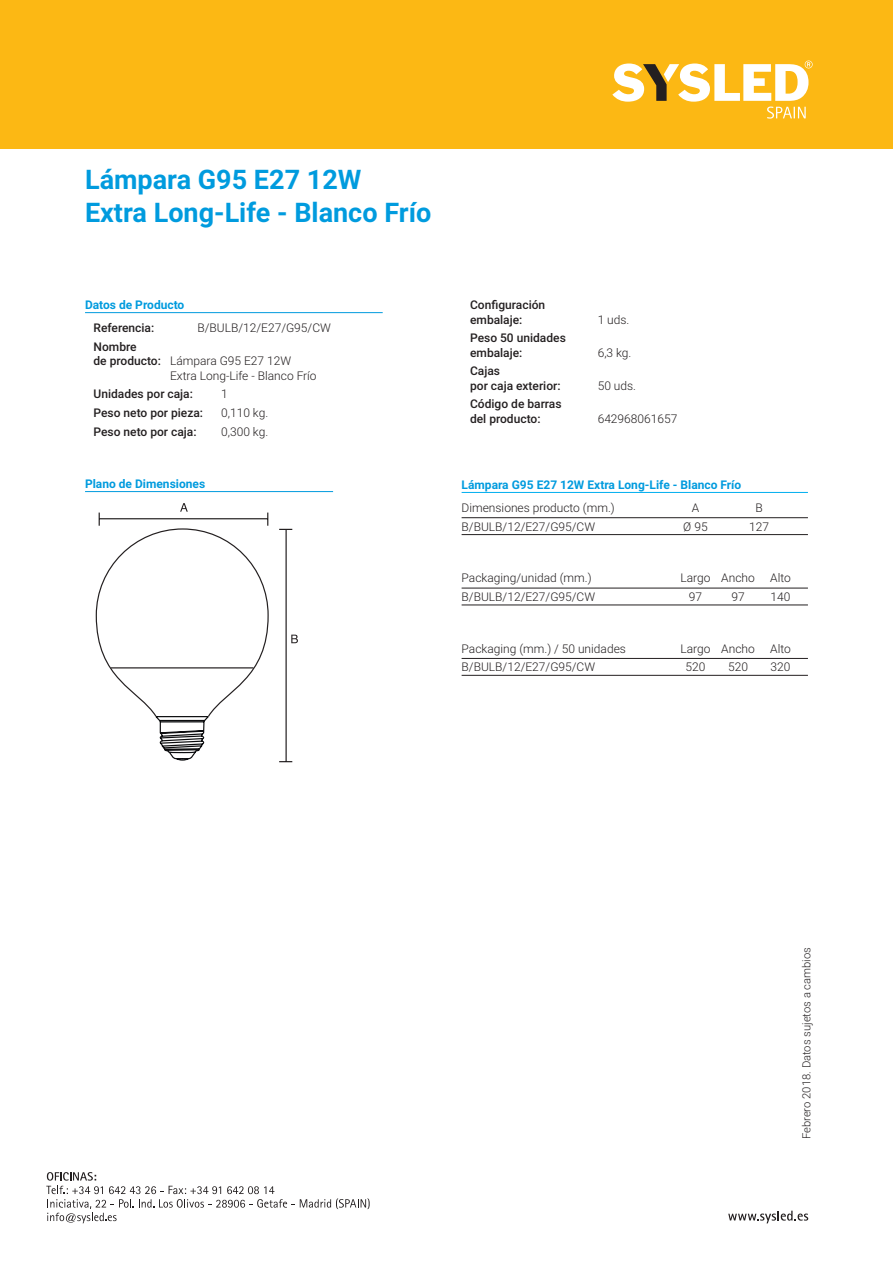
<style>
.page{position:relative;width:893px;height:1263px;background:#fff}
.page>*{position:absolute;margin:0;border:0;box-sizing:border-box;transform-origin:0 0}
.t1{font:700 27px/32.4px "Roboto";color:#009bde}
.t2{font:300 12px "Roboto";color:#231f20}
.t3{font:500 12px/14.4px "Roboto";color:#231f20}
.t4{font:700 12px "Roboto";color:#009bde}
.t5{font:300 11.25px "Roboto";color:#231f20}
.s1{font-weight:500}
</style>
<div class="page">
<div style="left:0;top:0;width:893px;height:149px;background:#fcb814"></div>
<svg style="left:612px;top:61px;width:201px;height:58px"></svg>
<svg style="left:728px;top:1211px;width:80px;height:12px"></svg>
<svg style="left:46px;top:1186px;width:324px;height:37px"></svg>
<svg style="left:47px;top:1172px;width:49px;height:8px"></svg>
<svg style="left:180px;top:503px;width:8px;height:9px"></svg>
<svg style="left:99px;top:513px;width:1px;height:13px"></svg>
<svg style="left:267px;top:513px;width:1px;height:13px"></svg>
<hr style="left:100px;top:518px;width:168px;height:1px;background:#231f20">
<svg style="left:293px;top:635px;width:5px;height:8px"></svg>
<svg style="left:95px;top:528px;width:198px;height:235px"></svg>
<svg style="left:154px;top:715px;width:56px;height:46px"></svg>
<hr style="left:111px;top:667px;width:142px;height:1px;background:#231f20">
<hr style="left:85px;top:312px;width:298px;height:1px;background:#009bde">
<hr style="left:462px;top:492px;width:346px;height:1px;background:#00aeef">
<hr style="left:462px;top:517px;width:346px;height:1px;background:#231f20">
<hr style="left:462px;top:534px;width:346px;height:1px;background:#231f20">
<hr style="left:462px;top:588px;width:346px;height:1px;background:#231f20">
<hr style="left:462px;top:605px;width:346px;height:1px;background:#231f20">
<hr style="left:462px;top:658px;width:346px;height:1px;background:#231f20">
<hr style="left:462px;top:675px;width:346px;height:1px;background:#231f20">
<hr style="left:85px;top:491px;width:248px;height:1px;background:#009bde">
<h1 class="t1" style="left:85px;top:166px;width:348px">Lámpara G95 E27 12W<br>Extra Long-Life - Blanco Frío</h1>
<p class="t4" style="left:85px;top:300px;width:101px">Datos de Producto</p>
<p class="t3" style="left:94px;top:322px;width:62px">Referencia:</p>
<p class="t2" style="left:197px;top:323px;width:135px">B/BULB/12/E27/G95/CW</p>
<p class="t3" style="left:94px;top:340px;width:45px">Nombre</p>
<p class="t2" style="left:94px;top:356px;width:199px"><span class="s1">de producto:</span> Lámpara G95 E27 12W</p>
<p class="t2" style="left:170px;top:371px;width:148px">Extra Long-Life - Blanco Frío</p>
<p class="t3" style="left:94px;top:388px;width:101px">Unidades por caja:</p>
<p class="t2" style="left:221px;top:389px;width:8px">1</p>
<p class="t3" style="left:94px;top:406px;width:111px">Peso neto por pieza:</p>
<p class="t2" style="left:221px;top:408px;width:49px">0,110 kg.</p>
<p class="t3" style="left:94px;top:425px;width:105px">Peso neto por caja:</p>
<p class="t2" style="left:221px;top:427px;width:49px">0,300 kg.</p>
<p class="t4" style="left:85px;top:479px;width:122px">Plano de Dimensiones</p>
<p class="t3" style="left:470px;top:299px;width:77px">Configuración embalaje:</p>
<p class="t3" style="left:470px;top:332px;width:97px">Peso 50 unidades embalaje:</p>
<p class="t3" style="left:470px;top:365px;width:92px">Cajas<br>por caja exterior:</p>
<p class="t3" style="left:470px;top:398px;width:93px">Código de barras del producto:</p>
<p class="t2" style="left:598px;top:315px;width:33px">1 uds.</p>
<p class="t2" style="left:598px;top:348px;width:35px">6,3 kg.</p>
<p class="t2" style="left:598px;top:381px;width:40px">50 uds.</p>
<p class="t2" style="left:598px;top:414px;width:81px">642968061657</p>
<p class="t4" style="left:462px;top:480px;width:281px">Lámpara G95 E27 12W Extra Long-Life - Blanco Frío</p>
<p class="t2" style="left:462px;top:503px;width:155px">Dimensiones producto (mm.)</p>
<p class="t2" style="left:692px;top:503px;width:9px">A</p>
<p class="t2" style="left:755px;top:503px;width:9px">B</p>
<p class="t2" style="left:462px;top:522px;width:135px">B/BULB/12/E27/G95/CW</p>
<p class="t2" style="left:683px;top:522px;width:26px">Ø 95</p>
<p class="t2" style="left:749px;top:522px;width:21px">127</p>
<p class="t2" style="left:462px;top:573px;width:132px">Packaging/unidad (mm.)</p>
<p class="t2" style="left:680px;top:573px;width:76px">Largo Ancho</p>
<p class="t2" style="left:770px;top:573px;width:22px">Alto</p>
<p class="t2" style="left:462px;top:592px;width:135px">B/BULB/12/E27/G95/CW</p>
<p class="t2" style="left:689px;top:592px;width:15px">97</p>
<p class="t2" style="left:731px;top:592px;width:15px">97</p>
<p class="t2" style="left:770px;top:592px;width:21px">140</p>
<p class="t2" style="left:462px;top:644px;width:166px">Packaging (mm.) / 50 unidades</p>
<p class="t2" style="left:680px;top:644px;width:76px">Largo Ancho</p>
<p class="t2" style="left:770px;top:644px;width:22px">Alto</p>
<p class="t2" style="left:462px;top:662px;width:135px">B/BULB/12/E27/G95/CW</p>
<p class="t2" style="left:685px;top:662px;width:21px">520</p>
<p class="t2" style="left:728px;top:662px;width:21px">520</p>
<p class="t2" style="left:770px;top:662px;width:21px">320</p>
<p class="t5" style="left:802px;top:1139px;width:194px;rotate:-90deg">Febrero 2018. Datos sujetos a cambios</p>
</div>
